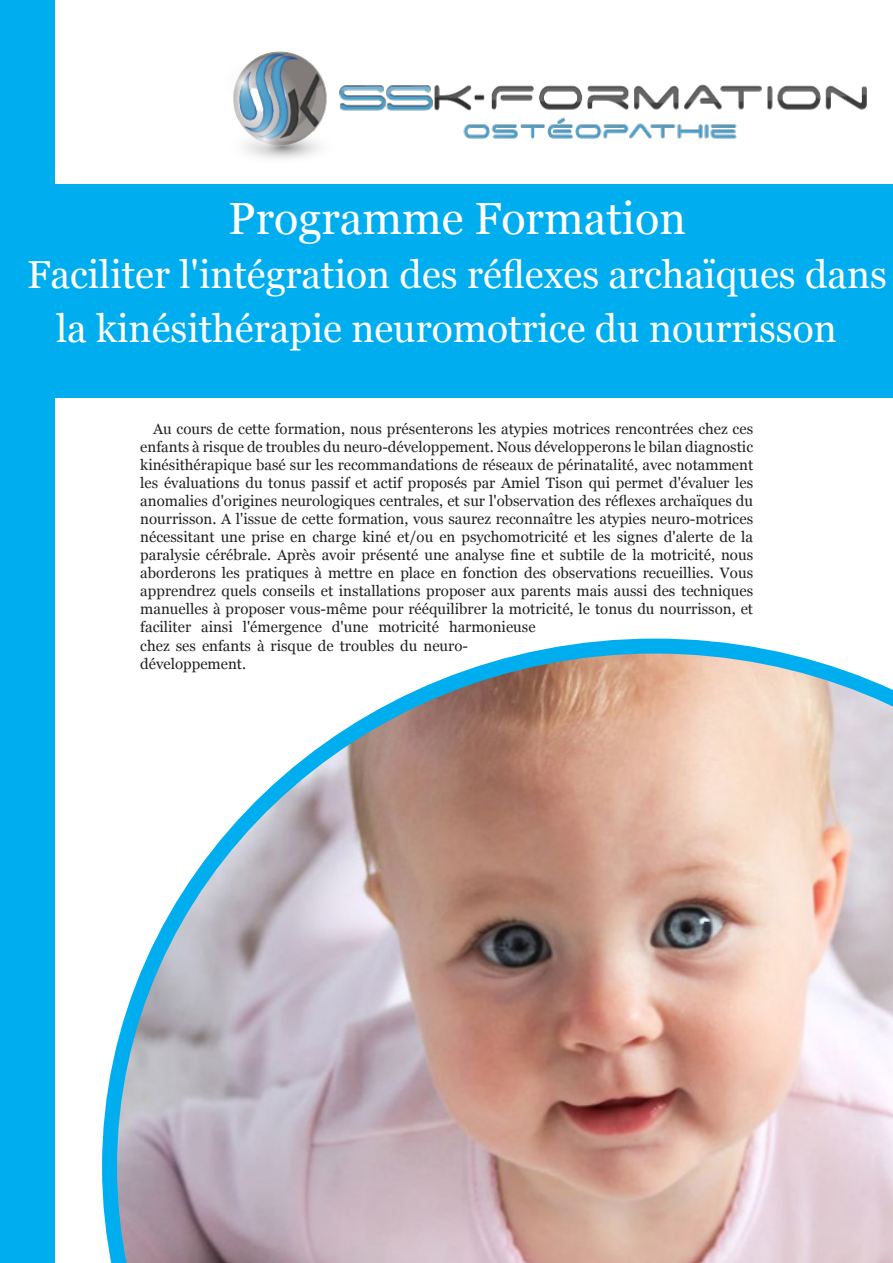
<style>
.page{position:relative;width:893px;height:1263px;background:#fff}
.page>*{position:absolute;margin:0;border:0;box-sizing:border-box;transform-origin:0 0}
.t1{font:45px "Georgia";color:#fff}
.t2{font:39px/54px "Georgia";color:#fff;text-align:center}
.t3{font:15px/18px "Georgia";color:#231f20}
</style>
<div class="page">
<div style="left:0;top:0;width:54px;height:1263px;background:#00aeef"></div>
<img style="left:233px;top:51px;width:634px;height:108px">
<img style="left:102px;top:639px;width:791px;height:624px">
<div style="left:0;top:184px;width:893px;height:214px;background:#00aeef"></div>
<h1 class="t1" style="left:228px;top:186px;width:459px">Programme Formation</h1>
<h2 class="t2" style="left:27px;top:246px;width:861px">Faciliter l'intégration des réflexes archaïques dans la kinésithérapie neuromotrice du nourrisson</h2>
<p class="t3" style="left:140px;top:420px;width:614px;text-indent:13px">Au cours de cette formation, nous présenterons les atypies motrices rencontrées chez ces enfants à risque de troubles du neuro-développement. Nous développerons le bilan diagnostic kinésithérapique basé sur les recommandations de réseaux de périnatalité, avec notamment les évaluations du tonus passif et actif proposés par Amiel Tison qui permet d'évaluer les anomalies d'origines neurologiques centrales, et sur l'observation des réflexes archaïques du nourrisson. A l'issue de cette formation, vous saurez reconnaître les atypies neuro-motrices nécessitant une prise en charge kiné et/ou en psychomotricité et les signes d'alerte de la paralysie cérébrale. Après avoir présenté une analyse fine et subtile de la motricité, nous aborderons les pratiques à mettre en place en fonction des observations recueillies. Vous apprendrez quels conseils et installations proposer aux parents mais aussi des techniques manuelles à proposer vous-même pour rééquilibrer la motricité, le tonus du nourrisson, et faciliter ainsi l'émergence d'une motricité harmonieuse<br>chez ses enfants à risque de troubles du neuro-<br>développement.</p>
</div>
